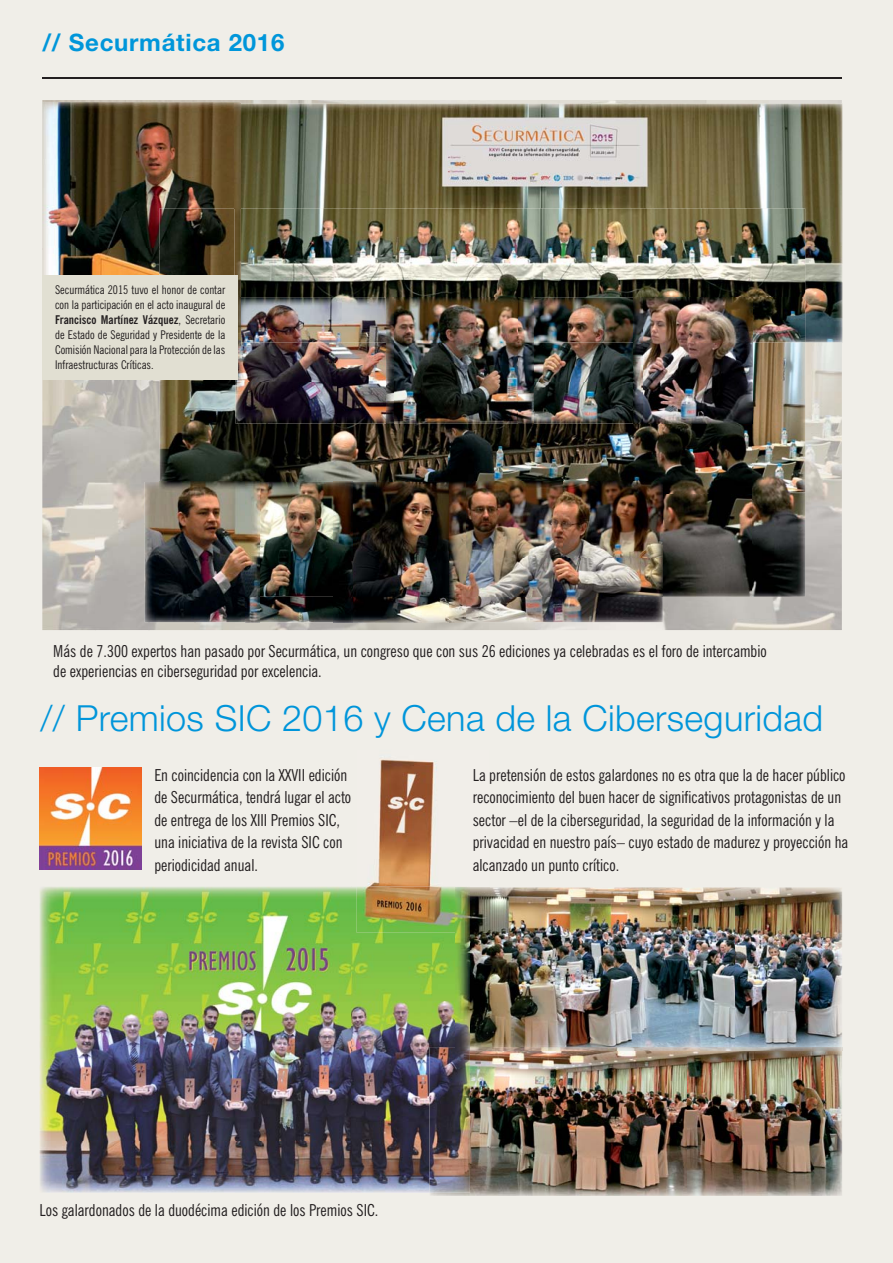
<style>
.page{position:relative;width:893px;height:1263px;background:#fff}
.page>*{position:absolute;margin:0;border:0;box-sizing:border-box;transform-origin:0 0}
.t1{font:300 36px "Helvetica Neue LT Pro";letter-spacing:.01em;color:#0095da}
.t2{font:700 24px "Helvetica Neue LT Std";letter-spacing:.03em;color:#0096da}
.t3{font:condensed 16.5px/22.5px "News Gothic BT";color:#231f20}
.t4{font:condensed 12px/15px "News Gothic BT";color:#231f20;text-align:justify}
.s1{font-weight:700}
</style>
<div class="page">
<div style="left:0;top:0;width:892px;height:1263px;background:#f0eee8"></div>
<img style="left:42px;top:100px;width:799px;height:4px">
<img style="left:42px;top:379px;width:53px;height:251px">
<img style="left:95px;top:379px;width:64px;height:145px">
<img style="left:788px;top:342px;width:53px;height:288px">
<img style="left:95px;top:524px;width:53px;height:106px">
<img style="left:148px;top:597px;width:640px;height:33px">
<img style="left:159px;top:379px;width:108px;height:103px">
<img style="left:751px;top:342px;width:54px;height:255px">
<img style="left:267px;top:424px;width:484px;height:71px">
<img style="left:662px;top:495px;width:89px;height:102px">
<img style="left:841px;top:104px;width:1px;height:238px">
<img style="left:241px;top:104px;width:350px;height:104px">
<img style="left:591px;top:104px;width:250px;height:143px">
<img style="left:805px;top:247px;width:36px;height:95px">
<img style="left:241px;top:208px;width:564px;height:90px">
<img style="left:702px;top:297px;width:103px;height:45px">
<img style="left:39px;top:767px;width:103px;height:102px">
<hr style="left:42px;top:77px;width:800px;height:1px;background:#231f20">
<hr style="left:42px;top:78px;width:800px;height:1px;background:#231f20">
<img style="left:455px;top:887px;width:387px;height:160px">
<img style="left:430px;top:1047px;width:412px;height:149px">
<img style="left:39px;top:887px;width:416px;height:306px">
<img style="left:429px;top:1047px;width:41px;height:146px">
<img style="left:356px;top:759px;width:133px;height:174px">
<img style="left:195px;top:597px;width:467px;height:25px">
<img style="left:195px;top:482px;width:467px;height:115px">
<img style="left:333px;top:482px;width:20px;height:140px">
<img style="left:144px;top:482px;width:51px;height:140px">
<img style="left:245px;top:482px;width:14px;height:140px">
<img style="left:450px;top:482px;width:15px;height:140px">
<img style="left:533px;top:298px;width:219px;height:126px">
<img style="left:633px;top:298px;width:9px;height:126px">
<img style="left:235px;top:298px;width:298px;height:126px">
<img style="left:387px;top:298px;width:7px;height:126px">
<img style="left:42px;top:102px;width:199px;height:147px">
<img style="left:42px;top:249px;width:117px;height:26px">
<img style="left:159px;top:208px;width:75px;height:67px">
<img style="left:234px;top:104px;width:7px;height:238px">
<svg style="left:238px;top:342px;width:3px;height:5px"></svg>
<div style="left:42px;top:275px;width:196px;height:104px;background:#e1dfd2"></div>
<h2 class="t2" style="left:42px;top:34px;width:243px">// Securmática 2016</h2>
<p class="t4" style="left:55px;top:284px;width:172px">Securmática 2015 tuvo el honor de contar con la participación en el acto inaugural de <span class="s1">Francisco Martínez Vázquez</span>, Secretario de Estado de Seguridad y Presidente de la Comisión Nacional para la Protección de las Infraestructuras Críticas.</p>
<p class="t3" style="left:53px;top:644px;width:715px;line-height:19.5px">Más de 7.300 expertos han pasado por Securmática, un congreso que con sus 26 ediciones ya celebradas es el foro de intercambio de experiencias en ciberseguridad por excelencia.</p>
<h1 class="t1" style="left:41px;top:706px;width:784px">// Premios SIC 2016 y Cena de la Ciberseguridad</h1>
<p class="t3" style="left:154px;top:766px;width:198px">En coincidencia con la XXVII edición de Securmática, tendrá lugar el acto de entrega de los XIII Premios SIC, una iniciativa de la revista SIC con periodicidad anual.</p>
<p class="t3" style="left:472px;top:766px;width:377px">La pretensión de estos galardones no es otra que la de hacer público reconocimiento del buen hacer de significativos protagonistas de un sector –el de la ciberseguridad, la seguridad de la información y la privacidad en nuestro país– cuyo estado de madurez y proyección ha alcanzado un punto crítico.</p>
<p class="t3" style="left:39px;top:1201px;width:340px">Los galardonados de la duodécima edición de los Premios SIC.</p>
</div>
